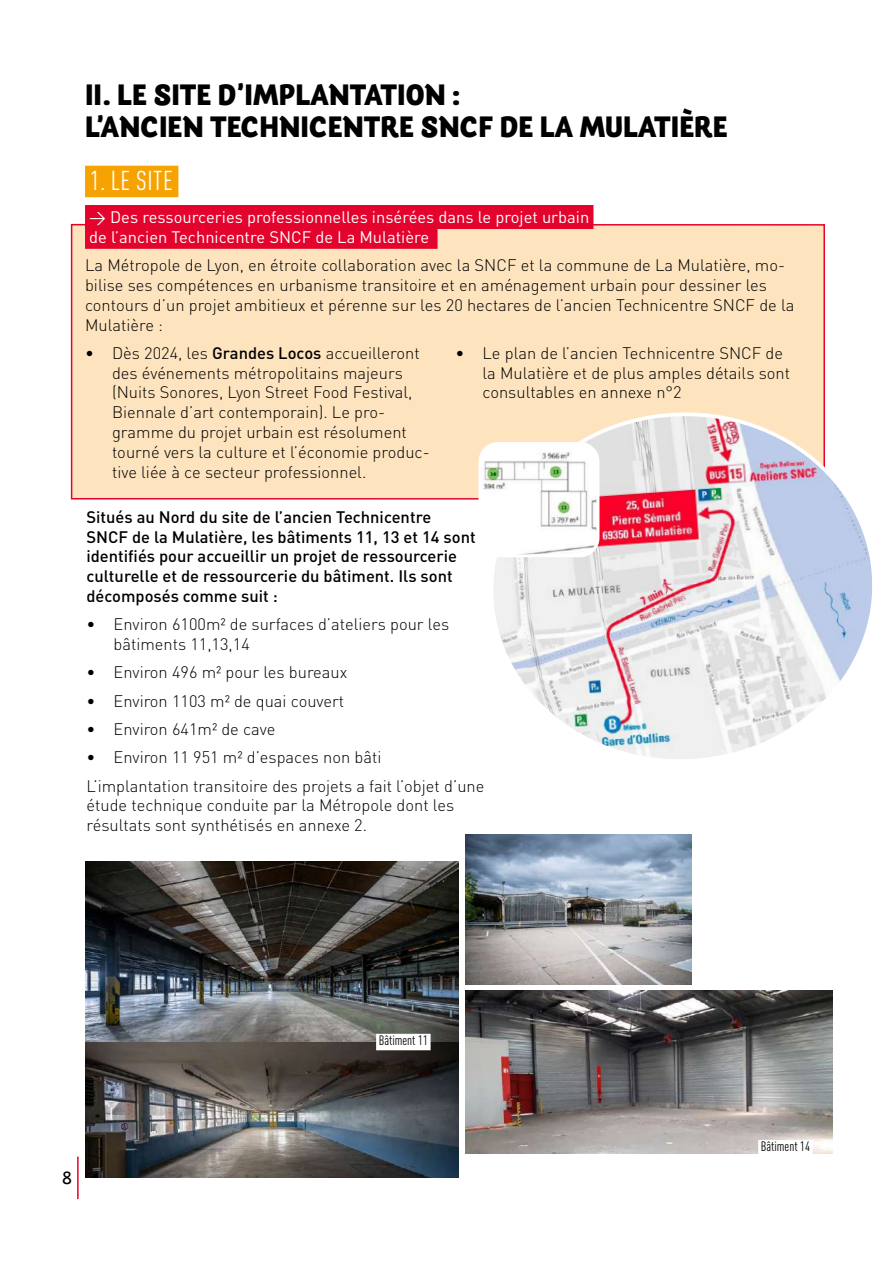
<style>
.page{position:relative;width:893px;height:1263px;background:#fff}
.page>*{position:absolute;margin:0;border:0;box-sizing:border-box;transform-origin:0 0}
.t1{font:800 27px/31.5px "Arlette";color:#000}
.t2{font:condensed 27px "DIN Pro";letter-spacing:.02em;color:#fff}
.t3{font:300 16.5px/19.8px "DIN Pro";color:#000}
.t4{font:500 16.5px/19.8px "DIN Pro";color:#000}
.t5{font:16.5px/19.8px "DIN Pro";color:#fff}
.t6{font:16.5px "Arlette";color:#000}
.t7{font:condensed 13.5px "DIN Pro";color:#000}
.s1{font-weight:500}
</style>
<div class="page">
<hr style="left:77px;top:1156px;width:2px;height:43px;background:#e4032c">
<div style="left:72px;top:225px;width:752px;height:274px;background:#fee4be"></div>
<svg style="left:494px;top:407px;width:379px;height:352px"></svg>
<div style="left:85px;top:166px;width:93px;height:31px;background:#f6a200"></div>
<div style="left:85px;top:205px;width:508px;height:24px;background:#e4032c"></div>
<div style="left:85px;top:225px;width:353px;height:24px;background:#e4032c"></div>
<img style="left:482px;top:444px;width:116px;height:112px">
<div style="left:478px;top:442px;width:121px;height:115px;border:3px solid #fff;border-radius:18px"></div>
<img style="left:85px;top:861px;width:374px;height:317px">
<img style="left:466px;top:990px;width:366px;height:164px">
<div style="left:376px;top:1034px;width:55px;height:16px;background:#fff"></div>
<div style="left:758px;top:1140px;width:55px;height:16px;background:#fff"></div>
<img style="left:465px;top:834px;width:226px;height:150px">
<h1 class="t1" style="left:85px;top:80px;width:644px">II. LE SITE D’IMPLANTATION :<br>L’ANCIEN TECHNICENTRE SNCF DE LA MULATIÈRE</h1>
<h1 class="t2" style="left:90px;top:161px;width:84px">1. LE SITE</h1>
<p class="t5" style="left:89px;top:206px;width:502px">→ Des ressourceries professionnelles insérées dans le projet urbain de l’ancien Technicentre SNCF de La Mulatière</p>
<p class="t3" style="left:85px;top:254px;width:711px">La Métropole de Lyon, en étroite collaboration avec la SNCF et la commune de La Mulatière, mo&shy;bilise ses compétences en urbanisme transitoire et en aménagement urbain pour dessiner les contours d’un projet ambitieux et pérenne sur les 20 hectares de l’ancien Technicentre SNCF de la Mulatière :</p>
<p class="t3" style="left:112px;top:342px;width:319px;text-indent:-27px">• Dès 2024, les <span class="s1">Grandes Locos</span> accueilleront des événements métropolitains majeurs (Nuits Sonores, Lyon Street Food Festival, Biennale d’art contemporain). Le pro&shy;gramme du projet urbain est résolument tourné vers la culture et l’économie produc&shy;tive liée à ce secteur professionnel.</p>
<p class="t3" style="left:482px;top:342px;width:309px;text-indent:-27px">• Le plan de l’ancien Technicentre SNCF de la Mulatière et de plus amples détails sont consultables en annexe n°2</p>
<p class="t4" style="left:86px;top:505px;width:391px">Situés au Nord du site de l’ancien Technicentre SNCF de la Mulatière, les bâtiments 11, 13 et 14 sont identifiés pour accueillir un projet de ressourcerie culturelle et de ressourcerie du bâtiment. Ils sont décomposés comme suit :</p>
<p class="t3" style="left:113px;top:613px;width:337px;text-indent:-27px">• Environ 6100m² de surfaces d’ateliers pour les bâtiments 11,13,14</p>
<p class="t3" style="left:86px;top:661px;width:262px">• Environ 496 m² pour les bureaux</p>
<p class="t3" style="left:86px;top:689px;width:259px">• Environ 1103 m² de quai couvert</p>
<p class="t3" style="left:86px;top:718px;width:190px">• Environ 641m² de cave</p>
<p class="t3" style="left:86px;top:742px;width:399px;line-height:28.3px">• Environ 11 951 m² d’espaces non bâti<br>L’implantation transitoire des projets a fait l’objet d’une</p>
<p class="t3" style="left:86px;top:794px;width:369px">étude technique conduite par la Métropole dont les résultats sont synthétisés en annexe 2.</p>
<p class="t6" style="left:62px;top:1169px;width:11px">8</p>
<p class="t7" style="left:379px;top:1030px;width:51px">Bâtiment 11</p>
<p class="t7" style="left:761px;top:1137px;width:51px">Bâtiment 14</p>
</div>
